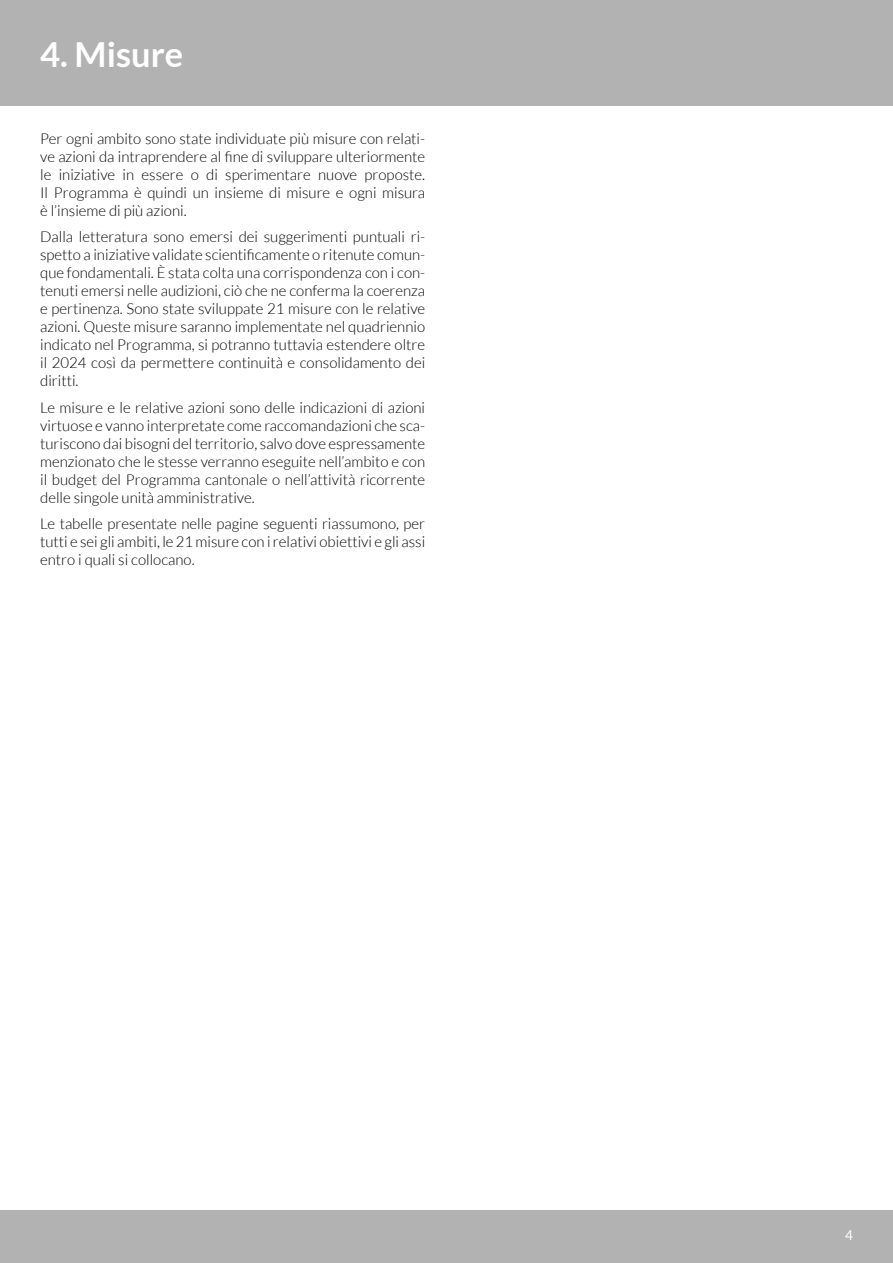
<style>
.page{position:relative;width:893px;height:1263px;background:#fff}
.page>*{position:absolute;margin:0;border:0;box-sizing:border-box;transform-origin:0 0}
.t1{font:700 34.5px "Lato";color:#fff}
.t2{font:300 15px/18px "Lato";color:#000;text-align:justify}
.t3{font:13.5px "Lato";color:#fff}
</style>
<div class="page">
<div style="left:0;top:0;width:893px;height:105px;background:#b3b2b2"></div>
<div style="left:0;top:1210px;width:893px;height:53px;background:#b3b2b2"></div>
<h1 class="t1" style="left:40px;top:34px;width:145px">4. Misure</h1>
<p class="t2" style="left:40px;top:130px;width:387px">Per ogni ambito sono state individuate più misure con relati&shy;ve azioni da intraprendere al fine di sviluppare ulteriormente le iniziative in essere o di sperimentare nuove proposte.<br>Il Programma è quindi un insieme di misure e ogni misura è l’insieme di più azioni.</p>
<p class="t2" style="left:40px;top:228px;width:387px">Dalla letteratura sono emersi dei suggerimenti puntuali ri&shy;spetto a iniziative validate scientificamente o ritenute comun&shy;que fondamentali. È stata colta una corrispondenza con i con&shy;tenuti emersi nelle audizioni, ciò che ne conferma la coerenza e pertinenza. Sono state sviluppate 21 misure con le relative azioni. Queste misure saranno implementate nel quadriennio indicato nel Programma, si potranno tuttavia estendere oltre il 2024 così da permettere continuità e consolidamento dei diritti.</p>
<p class="t2" style="left:40px;top:399px;width:387px">Le misure e le relative azioni sono delle indicazioni di azioni virtuose e vanno interpretate come raccomandazioni che sca&shy;turiscono dai bisogni del territorio, salvo dove espressamente menzionato che le stesse verranno eseguite nell’ambito e con il budget del Programma cantonale o nell’attività ricorrente delle singole unità amministrative.</p>
<p class="t2" style="left:40px;top:515px;width:387px">Le tabelle presentate nelle pagine seguenti riassumono, per tutti e sei gli ambiti, le 21 misure con i relativi obiettivi e gli assi entro i quali si collocano.</p>
<p class="t3" style="left:845px;top:1227px;width:9px">4</p>
</div>
